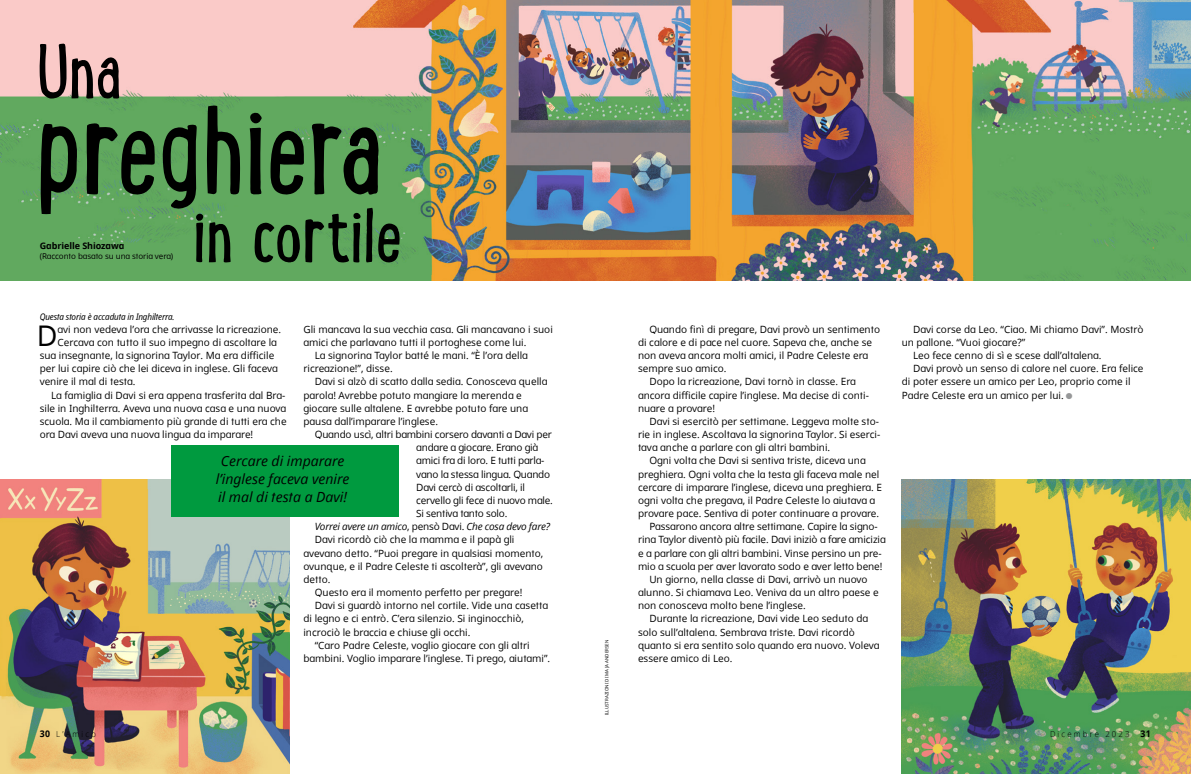
<style>
.page{position:relative;width:1191px;height:774px;background:#fff}
.page>*{position:absolute;margin:0;border:0;box-sizing:border-box;transform-origin:0 0}
.t1{font:136px "Lunch Box";letter-spacing:-.025em;color:#000}
.t2{font:82.5px "Lunch Box";letter-spacing:-.02em;color:#000}
.p1_first{font:28.4px "Dots Solidlds Lat";color:#000}
.t3{font:italic 14px/18px "Dots Solidlds Lat";color:#000;text-align:center}
.p1{font:10px/13.2px "Dots Solidlds Lat";color:#000}
.p1_first-2{font:10px "Dots Solidlds Lat";color:#000}
.p1-2{font:10px/13.2px "Dots Solidlds Lat";letter-spacing:-.02em;color:#000}
.p1-3{font:italic 10px "Dots Solidlds Lat";letter-spacing:-.02em;color:#000}
.p1_bio{font:italic 9px "Dots Solid Condlds Lat";letter-spacing:-.01em;color:#000}
.p1_author-name{font:700 9px "Dots Solidlds Lat";letter-spacing:-.005em;color:#000}
.t4{font:300 8.2px "Dots Solidlds Lat";letter-spacing:.28em;color:#000;scale:.95 1}
.p1_author-role{font:8px "Dots Solidlds Lat";letter-spacing:-.005em;color:#000}
.t5{font:4.5px "Dots Solidlds Lat";color:#000}
.s1{font-style:normal}
.s2{font-family:"Ding P Ilds Dpi";font-size:8.5px;color:#969798}
.s3{font-weight:700;font-size:9.2px}
</style>
<div class="page">
<img style="left:0;top:479px;width:289px;height:295px">
<img style="left:0;top:0;width:1191px;height:281px">
<img style="left:901px;top:479px;width:290px;height:295px">
<div style="left:171px;top:445px;width:228px;height:72px;background:#009a3f"></div>
<p class="t2" style="left:36px;top:14px;width:88px">Una</p>
<p class="t1" style="left:35px;top:55px;width:351px">preghiera</p>
<p class="t2" style="left:192px;top:178px;width:212px">in cortile</p>
<p class="p1_author-name" style="left:40px;top:239px;width:86px">Gabrielle Shiozawa</p>
<p class="p1_author-role" style="left:40px;top:250px;width:135px">(Racconto basato su una storia vera)</p>
<p class="p1_bio" style="left:40px;top:310px;width:136px">Questa storia è accaduta in Inghilterra.</p>
<p class="p1_first" style="left:37px;top:315px;width:22px">D</p>
<p class="p1_first-2" style="left:58px;top:322px;width:225px">avi non vedeva l’ora che arrivasse la ricreazione.</p>
<p class="p1" style="left:303px;top:322px;width:251px">Gli mancava la sua vecchia casa. Gli mancavano i suoi amici che parlavano tutti il portoghese come lui.</p>
<p class="p1" style="left:303px;top:349px;width:226px;text-indent:11px">La signorina Taylor batté le mani. “È l’ora della ricreazione!”, disse.</p>
<p class="p1" style="left:303px;top:375px;width:245px;text-indent:11px">Davi si alzò di scatto dalla sedia. Conosceva quella parola! Avrebbe potuto mangiare la merenda e giocare sulle altalene. E avrebbe potuto fare una pausa dall’imparare l’inglese.</p>
<p class="p1-2" style="left:416px;top:428px;width:138px;text-indent:-101px">Quando uscì, altri bambini corsero davanti a Davi per andare a giocare. Erano già amici fra di loro. E tutti parla&shy;vano la stessa lingua. Quando<br>Davi cercò di ascoltarli, il cervello gli fece di nuovo male.<br>Si sentiva tanto solo.</p>
<p class="p1-3" style="left:315px;top:519px;width:237px">Vorrei avere un amico<span class="s1">, pensò Davi.</span> Che cosa devo fare?</p>
<p class="p1" style="left:303px;top:533px;width:241px;text-indent:11px">Davi ricordò ciò che la mamma e il papà gli avevano detto. “Puoi pregare in qualsiasi momento, ovunque, e il Padre Celeste ti ascolterà”, gli avevano detto.</p>
<p class="p1" style="left:315px;top:586px;width:209px">Questo era il momento perfetto per pregare!</p>
<p class="p1" style="left:303px;top:599px;width:246px;text-indent:11px">Davi si guardò intorno nel cortile. Vide una casetta di legno e ci entrò. C’era silenzio. Si inginocchiò, incrociò le braccia e chiuse gli occhi.</p>
<p class="p1" style="left:303px;top:638px;width:248px;text-indent:11px">“Caro Padre Celeste, voglio giocare con gli altri bambini. Voglio imparare l’inglese. Ti prego, aiutami”.</p>
<p class="p1_first-2" style="left:58px;top:335px;width:221px">Cercava con tutto il suo impegno di ascoltare la</p>
<p class="p1_first-2" style="left:40px;top:348px;width:236px">sua insegnante, la signorina Taylor. Ma era difficile</p>
<p class="p1_first-2" style="left:40px;top:361px;width:240px">per lui capire ciò che lei diceva in inglese. Gli faceva</p>
<p class="p1_first-2" style="left:40px;top:374px;width:97px">venire il mal di testa.</p>
<p class="p1" style="left:40px;top:388px;width:248px;text-indent:11px">La famiglia di Davi si era appena trasferita dal Bra&shy;sile in Inghilterra. Aveva una nuova casa e una nuova scuola. Ma il cambiamento più grande di tutti era che ora Davi aveva una nuova lingua da imparare!</p>
<p class="t3" style="left:216px;top:452px;width:135px">Cercare di imparare l’inglese faceva venire il mal di testa a Davi!</p>
<p class="t5" style="left:603px;top:715px;width:77px;rotate:-90deg">ILLUSTRAZIONI DI MAJA ANDERSEN</p>
<p class="p1" style="left:638px;top:322px;width:243px;text-indent:11px">Quando finì di pregare, Davi provò un sentimento di calore e di pace nel cuore. Sapeva che, anche se non aveva ancora molti amici, il Padre Celeste era sempre suo amico.</p>
<p class="p1" style="left:638px;top:375px;width:232px;text-indent:11px">Dopo la ricreazione, Davi tornò in classe. Era ancora difficile capire l’inglese. Ma decise di conti&shy;nuare a provare!</p>
<p class="p1" style="left:638px;top:415px;width:244px;text-indent:11px">Davi si esercitò per settimane. Leggeva molte sto&shy;rie in inglese. Ascoltava la signorina Taylor. Si eserci&shy;tava anche a parlare con gli altri bambini.</p>
<p class="p1" style="left:638px;top:454px;width:246px;text-indent:11px">Ogni volta che Davi si sentiva triste, diceva una preghiera. Ogni volta che la testa gli faceva male nel cercare di imparare l’inglese, diceva una preghiera. E ogni volta che pregava, il Padre Celeste lo aiutava a provare pace. Sentiva di poter continuare a provare.</p>
<p class="p1" style="left:638px;top:520px;width:249px;text-align:center">Passarono ancora altre settimane. Capire la signo&shy;rina Taylor diventò più facile. Davi iniziò a fare amicizia e a parlare con gli altri bambini. Vinse persino un pre&shy;mio a scuola per aver lavorato sodo e aver letto bene!</p>
<p class="p1" style="left:638px;top:573px;width:242px;text-indent:11px">Un giorno, nella classe di Davi, arrivò un nuovo alunno. Si chiamava Leo. Veniva da un altro paese e non conosceva molto bene l’inglese.</p>
<p class="p1" style="left:638px;top:612px;width:243px;text-indent:11px">Durante la ricreazione, Davi vide Leo seduto da solo sull’altalena. Sembrava triste. Davi ricordò quanto si era sentito solo quando era nuovo. Voleva essere amico di Leo.</p>
<p class="p1" style="left:901px;top:322px;width:243px;text-indent:11px">Davi corse da Leo. “Ciao. Mi chiamo Davi”. Mostrò un pallone. “Vuoi giocare?”</p>
<p class="p1" style="left:913px;top:349px;width:190px">Leo fece cenno di sì e scese dall’altalena.</p>
<p class="p1" style="left:901px;top:362px;width:243px;text-indent:11px">Davi provò un senso di calore nel cuore. Era felice di poter essere un amico per Leo, proprio come il<br>Padre Celeste era un amico per lui. <span class="s2">●</span></p>
<p class="t4" style="left:40px;top:728px;width:61px"><span class="s3">30</span> L’Amico</p>
<p class="t4" style="left:1050px;top:728px;width:108px">Dicembre 2023 <span class="s3">31</span></p>
</div>
